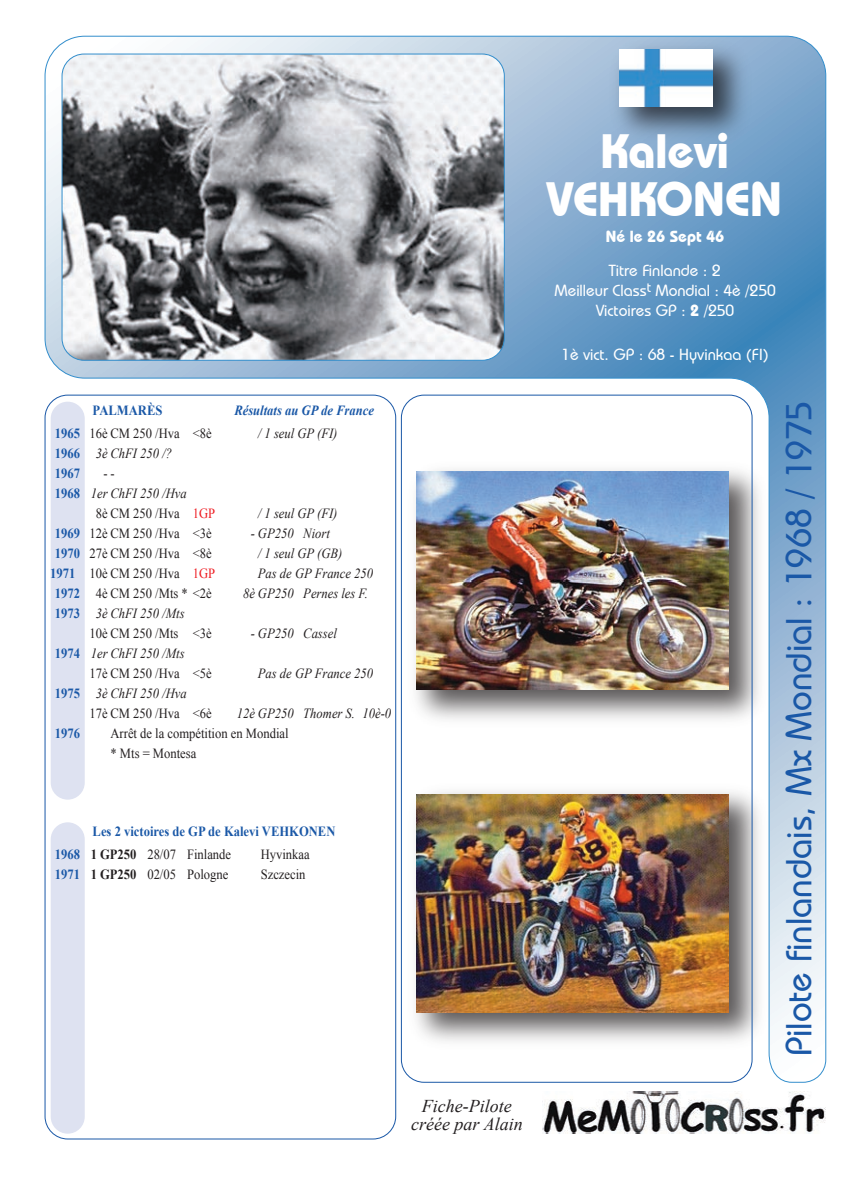
<style>
.page{position:relative;width:842px;height:1191px;background:#fff}
.page>*{position:absolute;margin:0;border:0;box-sizing:border-box;transform-origin:0 0}
.t1{font:700 48px/48px "Bauhaus IT Cby BT";color:#fff;text-align:center}
.t2{font:500 36px "Bauhaus IT Cby BT";color:#1a58a7}
.t3{font:italic 18px/18px "Times New Roman";color:#231f20;text-align:center}
.t4{font:500 16px/20px "Bauhaus IT Cby BT";color:#fff;text-align:center}
.t5{font:700 16px "Bauhaus IT Cby BT";color:#fff}
.t6{font:14px/20px "Times New Roman";color:#231f20;scale:.9 1}
.t7{font:italic 14px/20px "Times New Roman";color:#231f20;scale:.9 1}
.t8{font:700 14px/20px "Times New Roman";color:#1a58a7;text-align:justify;scale:.9 1}
.t9{font:italic 700 14px "Times New Roman";color:#1a58a7;scale:.9 1}
.s1{font-style:normal}
.s2{font-style:normal;color:#ee1d23}
.s3{color:#ee1d23}
.s4{font-weight:700}
</style>
<div class="page">
<svg style="left:44px;top:414px;width:353px;height:725px"></svg>
<img style="left:542px;top:1091px;width:284px;height:42px">
<img style="left:45px;top:36px;width:781px;height:1046px">
<div style="left:51px;top:822px;width:34px;height:311px;background:#dee2f1"></div>
<img style="left:602px;top:35px;width:156px;height:116px">
<img style="left:620px;top:50px;width:92px;height:56px">
<p class="t8" style="left:55px;top:423px;width:29px">1965<br>1966<br>1967<br>1968</p>
<p class="t8" style="left:50px;top:523px;width:35px;text-align:center">1969<br>1970<br>1971<br>1972<br>1973</p>
<p class="t8" style="left:55px;top:643px;width:29px">1974</p>
<p class="t8" style="left:55px;top:683px;width:29px">1975</p>
<p class="t8" style="left:55px;top:723px;width:29px">1976</p>
<p class="t8" style="left:93px;top:400px;width:79px">PALMARÈS</p>
<p class="t9" style="left:234px;top:400px;width:157px">Résultats au GP de France</p>
<p class="t6" style="left:89px;top:423px;width:137px">16è CM 250 /Hva &lt;8è</p>
<p class="t7" style="left:258px;top:423px;width:90px">/ 1 seul GP (FI)</p>
<p class="t7" style="left:96px;top:443px;width:86px">3è ChFI 250 /?</p>
<p class="t6" style="left:103px;top:463px;width:14px">- -</p>
<p class="t7" style="left:96px;top:483px;width:134px;text-indent:-5px">1er ChFI 250 /Hva<br><span class="s1">8è CM 250 /Hva</span> <span class="s2">1GP</span></p>
<p class="t7" style="left:258px;top:503px;width:90px">/ 1 seul GP (FI)</p>
<p class="t6" style="left:89px;top:523px;width:137px">12è CM 250 /Hva &lt;3è</p>
<p class="t7" style="left:251px;top:523px;width:89px">- GP250 Niort</p>
<p class="t6" style="left:89px;top:543px;width:137px">27è CM 250 /Hva &lt;8è</p>
<p class="t7" style="left:258px;top:543px;width:95px">/ 1 seul GP (GB)</p>
<p class="t6" style="left:89px;top:563px;width:141px">10è CM 250 /Hva <span class="s3">1GP</span></p>
<p class="t7" style="left:258px;top:563px;width:130px">Pas de GP France 250</p>
<p class="t6" style="left:96px;top:583px;width:130px">4è CM 250 /Mts * &lt;2è</p>
<p class="t7" style="left:243px;top:583px;width:140px">8è GP250 Pernes les F.</p>
<p class="t7" style="left:96px;top:603px;width:100px">3è ChFI 250 /Mts</p>
<p class="t6" style="left:89px;top:623px;width:137px">10è CM 250 /Mts &lt;3è</p>
<p class="t7" style="left:251px;top:623px;width:97px">- GP250 Cassel</p>
<p class="t7" style="left:91px;top:643px;width:106px">1er ChFI 250 /Mts</p>
<p class="t6" style="left:89px;top:663px;width:137px">17è CM 250 /Hva &lt;5è</p>
<p class="t7" style="left:258px;top:663px;width:130px">Pas de GP France 250</p>
<p class="t7" style="left:96px;top:683px;width:103px">3è ChFI 250 /Hva</p>
<p class="t6" style="left:89px;top:703px;width:137px">17è CM 250 /Hva &lt;6è</p>
<p class="t7" style="left:237px;top:703px;width:173px">12è GP250 Thomer S. 10è-0</p>
<p class="t6" style="left:111px;top:723px;width:199px">Arrêt de la compétition en Mondial * Mts = Montesa</p>
<p class="t8" style="left:55px;top:843px;width:29px">1968<br>1971</p>
<p class="t8" style="left:93px;top:820px;width:271px">Les 2 victoires de GP de Kalevi VEHKONEN</p>
<p class="t6" style="left:91px;top:843px;width:158px"><span class="s4">1 GP250</span> 28/07 Finlande</p>
<p class="t6" style="left:261px;top:843px;width:56px">Hyvinkaa</p>
<p class="t6" style="left:91px;top:863px;width:154px"><span class="s4">1 GP250</span> 02/05 Pologne</p>
<p class="t6" style="left:261px;top:863px;width:51px">Szczecin</p>
<p class="t3" style="left:411px;top:1096px;width:113px">Fiche-Pilote créée par Alain</p>
<h1 class="t1" style="left:547px;top:127px;width:237px">Kalevi<br>VEHKONEN</h1>
<p class="t5" style="left:606px;top:226px;width:120px">Né le 26 Sept 46</p>
<p class="t4" style="left:554px;top:260px;width:223px">Titre Finlande : 2<br>Meilleur Class<sup>t</sup> Mondial : 4è /250<br>Victoires GP : <span class="s4">2</span> /250</p>
<p class="t4" style="left:561px;top:344px;width:209px">1è vict. GP : 68 - Hyvinkaa (FI)</p>
<h2 class="t2" style="left:777px;top:1056px;width:656px;rotate:-90deg">Pilote finlandais, Mx Mondial : 1968 / 1975</h2>
</div>
